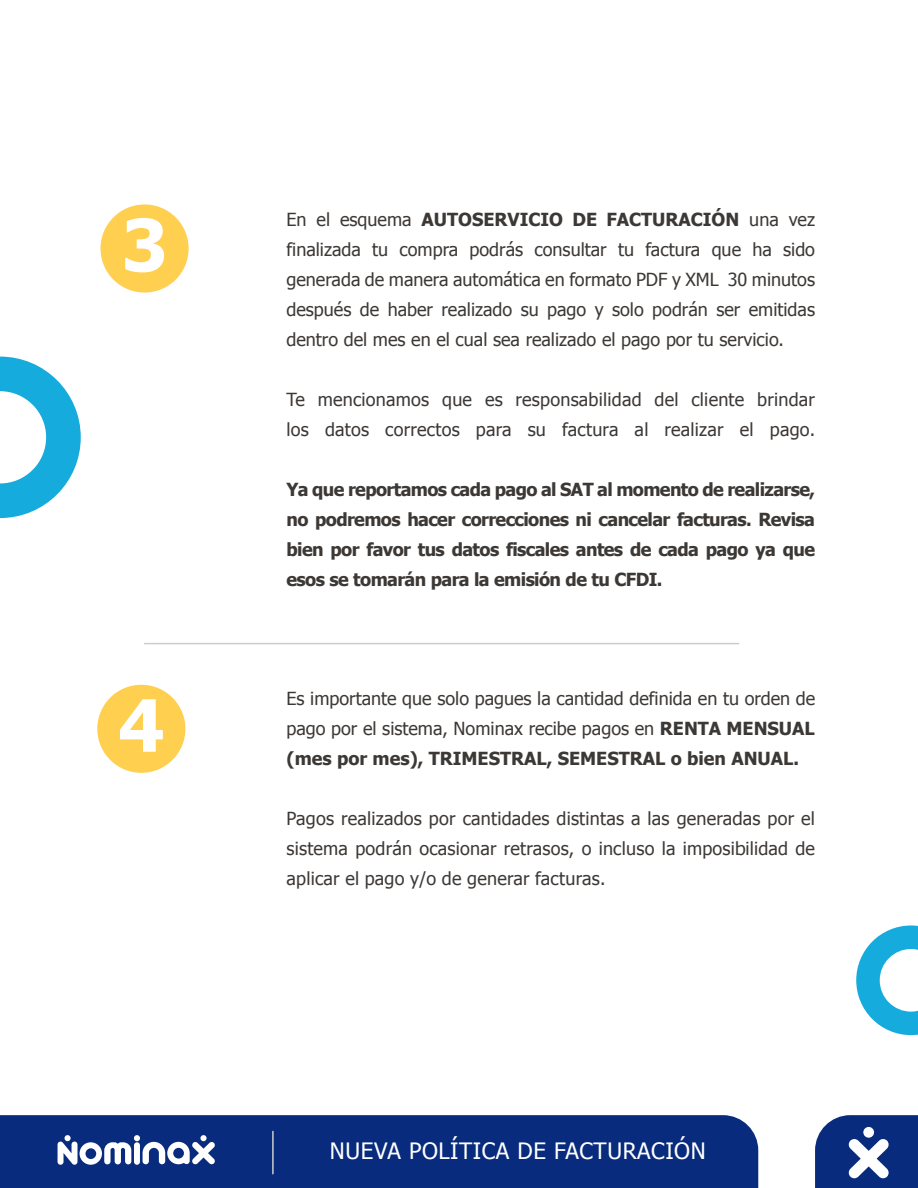
<style>
.page{position:relative;width:918px;height:1188px;background:#fff}
.page>*{position:absolute;margin:0;border:0;box-sizing:border-box;transform-origin:0 0}
.t1{font:700 72px "Tahoma";color:#fff}
.t2{font:22.5px "Tahoma";letter-spacing:.025em;color:#fff}
.t3{font:18px/30px "Tahoma";letter-spacing:.01em;color:#3c3835;text-align:justify}
.t4{font:700 18px/30px "Tahoma";letter-spacing:-.035em;color:#3c3835;text-align:justify}
.s1{font-weight:700}
</style>
<div class="page">
<hr style="left:145px;top:643px;width:594px;height:1px;background:#ccc">
<div style="left:101px;top:204px;width:88px;height:89px;background:#ffcf50;border-radius:50%"></div>
<div style="left:97px;top:685px;width:88px;height:88px;background:#ffcf50;border-radius:50%"></div>
<div style="left:0;top:1115px;width:758px;height:73px;background:#082b7d"></div>
<svg style="left:58px;top:1135px;width:157px;height:30px"></svg>
<div style="left:200px;top:1135px;width:7px;height:6px;background:#fff;border-radius:50%"></div>
<hr style="left:272px;top:1131px;width:2px;height:43px;background:#ccc">
<svg style="left:815px;top:1115px;width:103px;height:73px"></svg>
<div style="left:863px;top:1127px;width:11px;height:11px;background:#fff;border-radius:50%"></div>
<svg style="left:856px;top:925px;width:62px;height:110px"></svg>
<svg style="left:0;top:357px;width:81px;height:161px"></svg>
<h1 class="t1" style="left:122px;top:195px;width:47px">3</h1>
<h1 class="t1" style="left:118px;top:675px;width:47px">4</h1>
<p class="t3" style="left:286px;top:203px;width:530px">En el esquema <span class="s1">AUTOSERVICIO DE FACTURACIÓN</span> una vez finalizada tu compra podrás consultar tu factura que ha sido generada de manera automática en formato PDF y XML 30 minutos después de haber realizado su pago y solo podrán ser emitidas dentro del mes en el cual sea realizado el pago por tu servicio.</p>
<p class="t3" style="left:286px;top:383px;width:530px">Te mencionamos que es responsabilidad del cliente brindar los datos correctos para su factura al realizar el pago.</p>
<p class="t4" style="left:286px;top:473px;width:530px">Ya que reportamos cada pago al SAT al momento de realizarse, no podremos hacer correcciones ni cancelar facturas. Revisa bien por favor tus datos fiscales antes de cada pago ya que esos se tomarán para la emisión de tu CFDI.</p>
<p class="t3" style="left:286px;top:682px;width:530px">Es importante que solo pagues la cantidad definida en tu orden de pago por el sistema, Nominax recibe pagos en <span class="s1">RENTA MENSUAL (mes por mes), TRIMESTRAL, SEMESTRAL o bien ANUAL.</span></p>
<p class="t3" style="left:286px;top:802px;width:530px">Pagos realizados por cantidades distintas a las generadas por el sistema podrán ocasionar retrasos, o incluso la imposibilidad de aplicar el pago y/o de generar facturas.</p>
<p class="t2" style="left:330px;top:1136px;width:377px">NUEVA POLÍTICA DE FACTURACIÓN</p>
</div>
